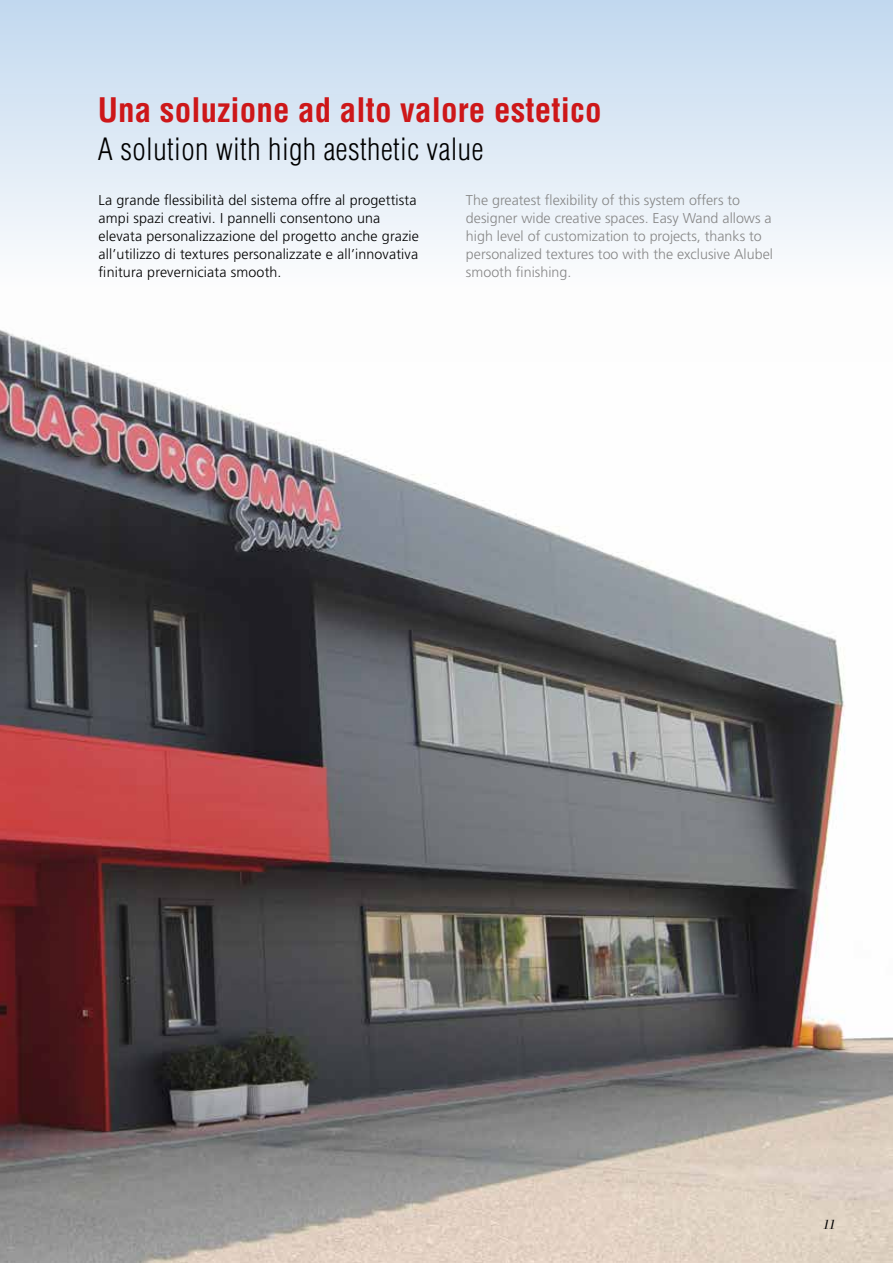
<style>
.page{position:relative;width:893px;height:1263px;background:#fff}
.page>*{position:absolute;margin:0;border:0;box-sizing:border-box;transform-origin:0 0}
.t1{font:700 condensed 33px "Helvetica LT Std";letter-spacing:.005em;color:#cd1719}
.t2{font:300 condensed 30px "Helvetica LT Std";letter-spacing:.015em;color:#000}
.t3{font:300 14.25px/18px "Frutiger LT Std";letter-spacing:.01em;color:#000}
.t4{font:300 14.25px/18px "Frutiger LT Std";color:#878787}
.t5{font:italic 300 13.5px "Bodoni BE";color:#000}
</style>
<div class="page">
<img style="left:0;top:361px;width:893px;height:902px">
<div style="left:0;top:0;width:893px;height:361px;background:linear-gradient(to bottom,#c4daf0,#fffffe)"></div>
<h1 class="t1" style="left:98px;top:89px;width:505px">Una soluzione ad alto valore estetico</h1>
<h2 class="t2" style="left:98px;top:131px;width:387px">A solution with high aesthetic value</h2>
<p class="t3" style="left:99px;top:192px;width:322px">La grande flessibilità del sistema offre al progettista ampi spazi creativi. I pannelli consentono una elevata personalizzazione del progetto anche grazie all’utilizzo di textures personalizzate e all’innovativa finitura preverniciata smooth.</p>
<p class="t4" style="left:466px;top:192px;width:308px">The greatest flexibility of this system offers to designer wide creative spaces. Easy Wand allows a high level of customization to projects, thanks to personalized textures too with the exclusive Alubel smooth finishing.</p>
<p class="t5" style="left:822px;top:1216px;width:14px">11</p>
</div>
